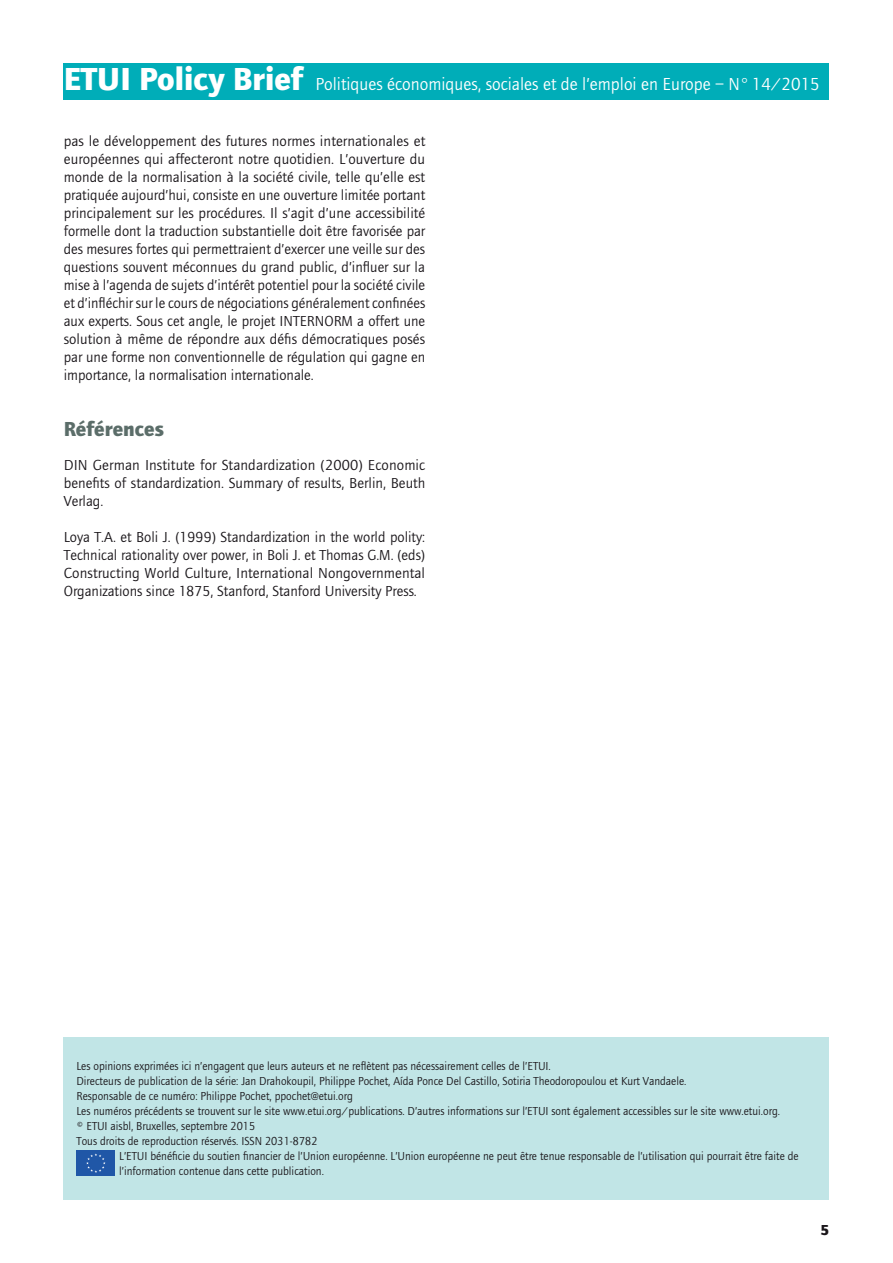
<style>
.page{position:relative;width:893px;height:1263px;background:#fff}
.page>*{position:absolute;margin:0;border:0;box-sizing:border-box;transform-origin:0 0}
.t1{font:700 21px "Foundry Journal";color:#5b6d69}
.t2{font:18px "Foundry Journal";color:#fff}
.t3{font:15px/18px "Foundry Journal";color:#1a161a;text-align:justify}
.t4{font:700 15px "Foundry Journal";color:#1a161a}
.t5{font:12px/15px "Foundry Journal";color:#1a161a}
.s1{font-weight:700;font-size:33px}
</style>
<div class="page">
<div style="left:64px;top:64px;width:765px;height:36px;background:#00adb8"></div>
<div style="left:64px;top:1037px;width:765px;height:162px;background:#c1e5e6"></div>
<div style="left:77px;top:1150px;width:38px;height:26px;background:#2057a7"></div>
<svg style="left:86px;top:1153px;width:20px;height:20px"></svg>
<p class="t2" style="left:64px;top:74px;width:758px"><span class="s1">ETUI Policy Brief</span> Politiques économiques, sociales et de l’emploi en Europe – N° 14/2015</p>
<p class="t3" style="left:64px;top:132px;width:363px">pas le développement des futures normes internationales et européennes qui affecteront notre quotidien. L’ouverture du monde de la normalisation à la société civile, telle qu’elle est pratiquée aujourd’hui, consiste en une ouverture limitée portant principalement sur les procédures. Il s’agit d’une accessibilité formelle dont la traduction substantielle doit être favorisée par des mesures fortes qui permettraient d’exercer une veille sur des questions souvent méconnues du grand public, d’influer sur la mise à l’agenda de sujets d’intérêt potentiel pour la société civile et d’infléchir sur le cours de négociations généralement confinées aux experts. Sous cet angle, le projet INTERNORM a offert une solution à même de répondre aux défis démocratiques posés par une forme non conventionnelle de régulation qui gagne en importance, la normalisation internationale.</p>
<h1 class="t1" style="left:64px;top:416px;width:102px">Références</h1>
<p class="t3" style="left:64px;top:456px;width:363px">DIN German Institute for Standardization (2000) Economic benefits of standardization. Summary of results, Berlin, Beuth Verlag.</p>
<p class="t3" style="left:64px;top:528px;width:363px">Loya T.A. et Boli J. (1999) Standardization in the world polity:<br>Technical rationality over power, in Boli J. et Thomas G.M. (eds)<br>Constructing World Culture, International Nongovernmental Organizations since 1875, Stanford, Stanford University Press.</p>
<p class="t5" style="left:77px;top:1059px;width:705px">Les opinions exprimées ici n’engagent que leurs auteurs et ne reflètent pas nécessairement celles de l’ETUI.<br>Directeurs de publication de la série: Jan Drahokoupil, Philippe Pochet, Aída Ponce Del Castillo, Sotiria Theodoropoulou et Kurt Vandaele.<br>Responsable de ce numéro: Philippe Pochet, ppochet@etui.org<br>Les numéros précédents se trouvent sur le site www.etui.org/publications. D’autres informations sur l’ETUI sont également accessibles sur le site www.etui.org. © ETUI aisbl, Bruxelles, septembre 2015<br>Tous droits de reproduction réservés. ISSN 2031-8782</p>
<p class="t5" style="left:119px;top:1149px;width:681px">L’ETUI bénéficie du soutien financier de l’Union européenne. L’Union européenne ne peut être tenue responsable de l’utilisation qui pourrait être faite de l’information contenue dans cette publication.</p>
<p class="t4" style="left:820px;top:1221px;width:10px">5</p>
</div>
